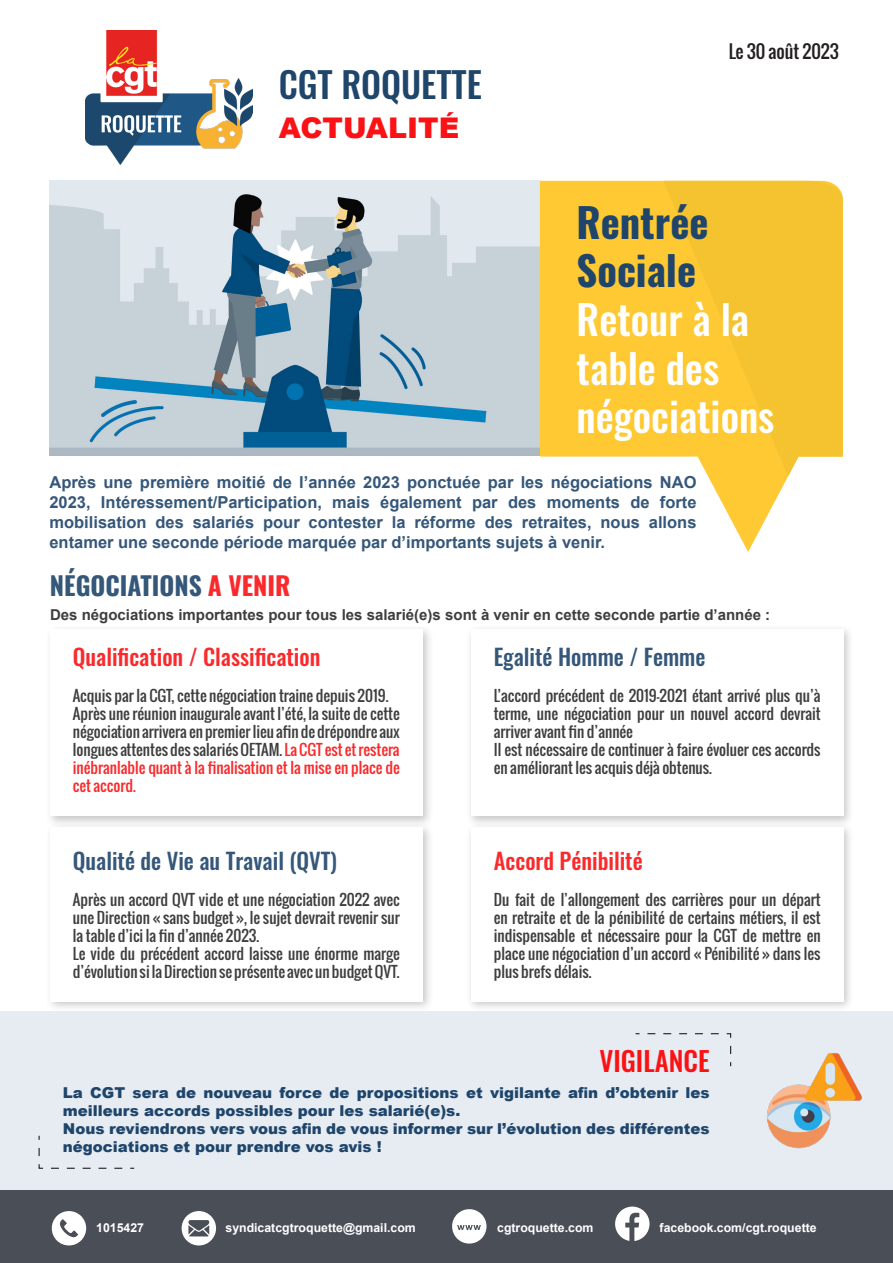
<style>
.page{position:relative;width:893px;height:1263px;background:#fff}
.page>*{position:absolute;margin:0;border:0;box-sizing:border-box;transform-origin:0 0}
.t1{font:500 40.5px/48.6px "Oswald";color:#fff}
.t2{font:700 40.5px "Oswald";color:#1f456b}
.t3{font:500 35.55px "Oswald";color:#1f456b}
.t4{font:900 28.5px "Arial";color:#fa1214}
.t5{font:500 27px "Oswald";color:#fa1214}
.t6{font:700 25.5px "Oswald";color:#35577a}
.t7{font:500 22.5px "Oswald";color:#fa2a2c}
.t8{font:500 22.5px "Oswald";color:#35577a}
.t9{font:18px "Oswald";color:#231f20}
.t10{font:700 16.5px/19.8px "Arial";color:#35577a;text-align:justify}
.t11{font:15px/18px "Oswald";color:#3e3e3f;text-align:justify}
.t12{font:900 15px/18px "Arial";color:#1f456b}
.t13{font:700 15px "Arial";color:#3e3e3f}
.t14{font:700 12.3px "Arial";color:#fff}
.s1{color:#fa2a2c}
</style>
<div class="page">
<div style="left:0;top:1011px;width:893px;height:179px;background:#e6ecf1"></div>
<img style="left:85px;top:30px;width:167px;height:134px">
<img style="left:50px;top:181px;width:490px;height:274px">
<svg style="left:540px;top:181px;width:249px;height:371px;fill:#ffc933"></svg>
<svg style="left:663px;top:181px;width:180px;height:295px;background:#f8c638"></svg>
<div style="left:45px;top:624px;width:389px;height:204px;background:#231f20;opacity:.25"></div>
<div style="left:50px;top:629px;width:373px;height:187px;background:#fff"></div>
<div style="left:466px;top:624px;width:389px;height:203px;background:#231f20;opacity:.25"></div>
<div style="left:471px;top:629px;width:372px;height:187px;background:#fff"></div>
<svg style="left:38px;top:1135px;width:97px;height:34px"></svg>
<svg style="left:635px;top:1033px;width:97px;height:34px"></svg>
<div style="left:0;top:1190px;width:893px;height:73px;background:#4a4f57"></div>
<svg style="left:51px;top:1211px;width:35px;height:35px"></svg>
<svg style="left:182px;top:1211px;width:34px;height:34px"></svg>
<svg style="left:615px;top:1206px;width:34px;height:35px"></svg>
<svg style="left:452px;top:1209px;width:34px;height:35px"></svg>
<div style="left:45px;top:822px;width:389px;height:190px;background:#231f20;opacity:.25"></div>
<div style="left:50px;top:827px;width:373px;height:174px;background:#fff"></div>
<div style="left:466px;top:822px;width:389px;height:191px;background:#231f20;opacity:.25"></div>
<div style="left:471px;top:827px;width:372px;height:174px;background:#fff"></div>
<img style="left:767px;top:1053px;width:95px;height:96px">
<p class="t3" style="left:279px;top:53px;width:205px">CGT ROQUETTE</p>
<p class="t4" style="left:279px;top:107px;width:182px">ACTUALITÉ</p>
<p class="t9" style="left:729px;top:38px;width:112px">Le 30 août 2023</p>
<p class="t2" style="left:577px;top:186px;width:133px">Rentrée</p>
<p class="t2" style="left:577px;top:235px;width:121px">Sociale</p>
<p class="t1" style="left:577px;top:291px;width:199px">Retour à la table des négociations</p>
<p class="t10" style="left:49px;top:473px;width:649px">Après une première moitié de l’année 2023 ponctuée par les négociations NAO 2023, Intéressement/Participation, mais également par des moments de forte mobilisation des salariés pour contester la réforme des retraites, nous allons entamer une seconde période marquée par d’importants sujets à venir.</p>
<p class="t6" style="left:50px;top:563px;width:242px">NÉGOCIATIONS <span class="s1">A VENIR</span></p>
<p class="t13" style="left:50px;top:605px;width:722px">Des négociations importantes pour tous les salarié(e)s sont à venir en cette seconde partie d’année :</p>
<p class="t7" style="left:73px;top:637px;width:249px">Qualification / Classification</p>
<p class="t11" style="left:73px;top:686px;width:317px">Acquis par la CGT, cette négociation traine depuis 2019.</p>
<p class="t11" style="left:73px;top:704px;width:328px">Après une réunion inaugurale avant l’été, la suite de cette négociation arrivera en premier lieu afin de drépondre aux longues attentes des salariés OETAM. <span class="s1">La CGT est et restera inébranlable quant à la finalisation et la mise en place de cet accord.</span></p>
<p class="t8" style="left:73px;top:841px;width:266px">Qualité de Vie au Travail (QVT)</p>
<p class="t11" style="left:73px;top:890px;width:328px">Après un accord QVT vide et une négociation 2022 avec une Direction « sans budget », le sujet devrait revenir sur la table d’ici la fin d’année 2023.</p>
<p class="t11" style="left:73px;top:944px;width:328px">Le vide du précédent accord laisse une énorme marge d’évolution si la Direction se présente avec un budget QVT.</p>
<p class="t8" style="left:494px;top:637px;width:213px">Egalité Homme / Femme</p>
<p class="t11" style="left:494px;top:686px;width:328px">L’accord précédent de 2019-2021 étant arrivé plus qu’à terme, une négociation pour un nouvel accord devrait arriver avant fin d’année</p>
<p class="t11" style="left:494px;top:740px;width:328px">Il est nécessaire de continuer à faire évoluer ces accords en améliorant les acquis déjà obtenus.</p>
<p class="t7" style="left:494px;top:841px;width:150px">Accord Pénibilité</p>
<p class="t11" style="left:494px;top:890px;width:328px">Du fait de l’allongement des carrières pour un départ en retraite et de la pénibilité de certains métiers, il est indispensable et nécessaire pour la CGT de mettre en place une négociation d’un accord « Pénibilité » dans les plus brefs délais.</p>
<p class="t5" style="left:599px;top:1037px;width:112px">VIGILANCE</p>
<p class="t12" style="left:63px;top:1083px;width:648px">La CGT sera de nouveau force de propositions et vigilante afin d’obtenir les meilleurs accords possibles pour les salarié(e)s.</p>
<p class="t12" style="left:63px;top:1119px;width:648px">Nous reviendrons vers vous afin de vous informer sur l’évolution des différentes négociations et pour prendre vos avis !</p>
<p class="t14" style="left:96px;top:1220px;width:49px">1015427</p>
<p class="t14" style="left:226px;top:1220px;width:192px">syndicatcgtroquette@gmail.com</p>
<p class="t14" style="left:497px;top:1220px;width:98px">cgtroquette.com</p>
<p class="t14" style="left:660px;top:1220px;width:159px">facebook.com/cgt.roquette</p>
</div>
